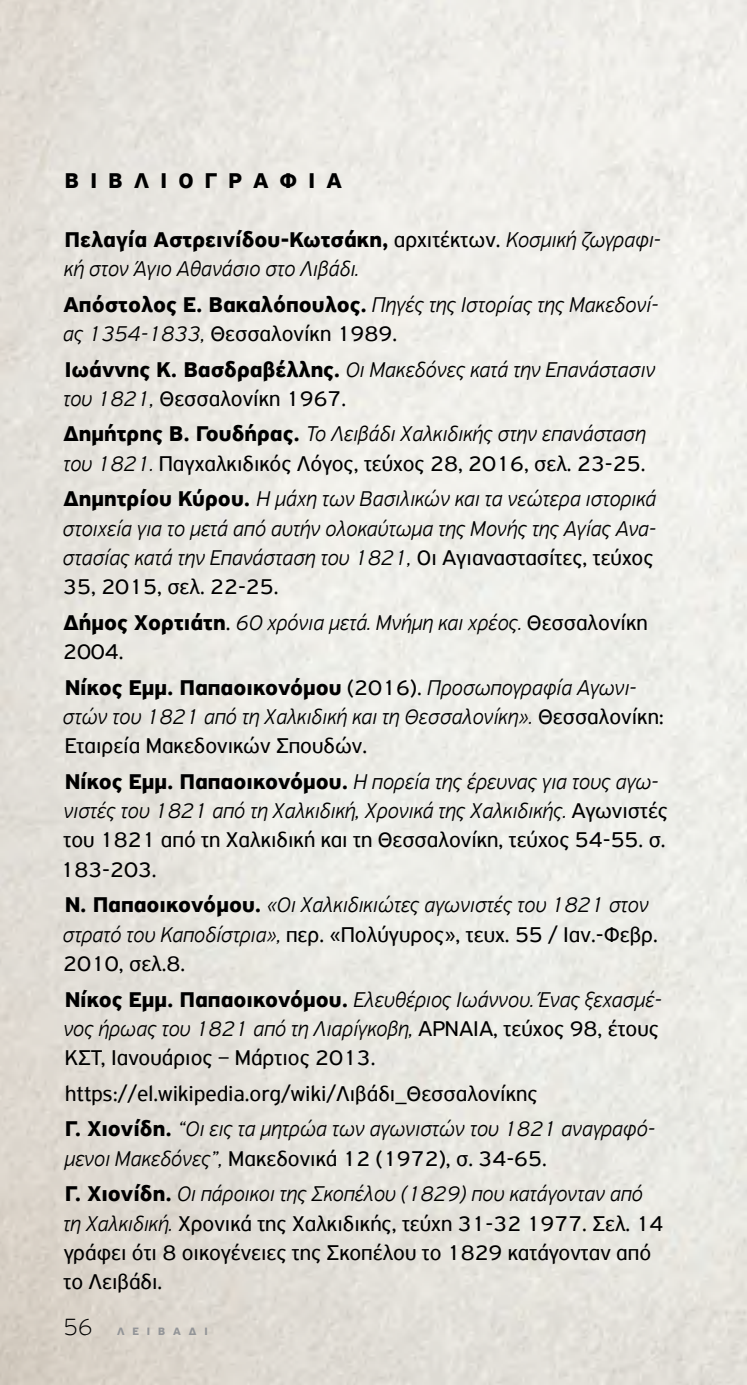
<style>
.page{position:relative;width:747px;height:1385px;background:#fff}
.page>*{position:absolute;margin:0;border:0;box-sizing:border-box;transform-origin:0 0}
.t1{font:italic 300 22.5px/29.2px "PF Highway Sans Pro";color:#000}
.t2{font:22.5px/29.2px "PF Highway Sans Pro";color:#000}
.t3{font:700 22.5px "PF Highway Sans Pro";letter-spacing:.5em;color:#000}
.t4{font:700 11.25px "PF Highway Sans Pro";letter-spacing:.7em;color:#939598}
.s1{font-weight:700;font-style:normal}
.s2{font-weight:400;font-style:normal}
.s3{font-weight:700}
.s4{font-weight:300;font-style:italic}
.s5{font-weight:100;font-size:24.75px;color:#000}
</style>
<div class="page">
<p class="t3" style="left:65px;top:168px;width:261px">ΒΙΒΛΙΟΓΡΑΦΊΑ</p>
<p class="t1" style="left:64px;top:225px;width:598px"><span class="s1">Πελαγία Αστρεινίδου-Κωτσάκη,</span> <span class="s2">αρχιτέκτων.</span> Κοσμική ζωγραφι&shy;κή στον Άγιο Αθανάσιο στο Λιβάδι.</p>
<p class="t1" style="left:63px;top:289px;width:596px"><span class="s1">Απόστολος Ε. Βακαλόπουλος.</span> Πηγές της Ιστορίας της Μακεδονί&shy;ας 1354-1833, <span class="s2">Θεσσαλονίκη 1989.</span></p>
<p class="t1" style="left:63px;top:354px;width:593px"><span class="s1">Ιωάννης Κ. Βασδραβέλλης.</span> Οι Μακεδόνες κατά την Επανάστασιν του 1821, <span class="s2">Θεσσαλονίκη 1967.</span></p>
<p class="t2" style="left:63px;top:419px;width:584px"><span class="s3">Δημήτρης Β. Γουδήρας.</span> <span class="s4">Το Λειβάδι Χαλκιδικής στην επανάσταση του 1821.</span> Παγχαλκιδικός Λόγος, τεύχος 28, 2016, σελ. 23-25.</p>
<p class="t1" style="left:62px;top:484px;width:595px;text-align:justify"><span class="s1">Δημητρίου Κύρου.</span> Η μάχη των Βασιλικών και τα νεώτερα ιστορικά στοιχεία για το μετά από αυτήν ολοκαύτωμα της Μονής της Αγίας Ανα&shy;στασίας κατά την Επανάσταση του 1821, <span class="s2">Οι Αγιαναστασίτες, τεύχος 35, 2015, σελ. 22-25.</span></p>
<p class="t1" style="left:63px;top:607px;width:586px"><span class="s1">Δήμος Χορτιάτη</span><span class="s2">.</span> 60 χρόνια μετά. Μνήμη και χρέος. <span class="s2">Θεσσαλονίκη<br>2004.</span></p>
<p class="t1" style="left:62px;top:672px;width:603px"><span class="s1">Νίκος Εμμ. Παπαοικονόμου</span> <span class="s2">(2016).</span> Προσωπογραφία Αγωνι&shy;στών του 1821 από τη Χαλκιδική και τη Θεσσαλονίκη». <span class="s2">Θεσσαλονίκη:<br>Εταιρεία Μακεδονικών Σπουδών.</span></p>
<p class="t1" style="left:60px;top:766px;width:608px"><span class="s1">Νίκος Εμμ. Παπαοικονόμου.</span> Η πορεία της έρευνας για τους αγω&shy;νιστές του 1821 από τη Χαλκιδική, Χρονικά της Χαλκιδικής. <span class="s2">Αγωνιστές του 1821 από τη Χαλκιδική και τη Θεσσαλονίκη, τεύχος 54-55. σ.<br>183-203.</span></p>
<p class="t1" style="left:62px;top:890px;width:596px"><span class="s1">Ν. Παπαοικονόμου.</span> «Οι Χαλκιδικιώτες αγωνιστές του 1821 στον στρατό του Καποδίστρια», <span class="s2">περ. «Πολύγυρος», τευχ. 55 / Ιαν.-Φεβρ.<br>2010, σελ.8.</span></p>
<p class="t1" style="left:63px;top:984px;width:599px;text-align:justify"><span class="s1">Νίκος Εμμ. Παπαοικονόμου.</span> Ελευθέριος Ιωάννου. Ένας ξεχασμέ&shy;νος ήρωας του 1821 από τη Λιαρίγκοβη, <span class="s2">ΑΡΝΑΙΑ, τεύχος 98, έτους ΚΣΤ, Ιανουάριος – Μάρτιος 2013.</span></p>
<p class="t2" style="left:65px;top:1075px;width:591px;line-height:35.6px">https://el.wikipedia.org/wiki/Λιβάδι_Θεσσαλονίκης<br><span class="s3">Γ. Χιονίδη.</span> <span class="s4">“Οι εις τα μητρώα των αγωνιστών του 1821 αναγραφό-</span></p>
<p class="t1" style="left:64px;top:1140px;width:579px;line-height:35.6px">μενοι Μακεδόνες”, <span class="s2">Μακεδονικά 12 (1972), σ. 34-65.<br></span><span class="s1">Γ. Χιονίδη.</span> Οι πάροικοι της Σκοπέλου (1829) που κατάγονταν από</p>
<p class="t2" style="left:63px;top:1208px;width:601px"><span class="s4">τη Χαλκιδική.</span> Χρονικά της Χαλκιδικής, τεύχη 31-32 1977. Σελ. 14 γράφει ότι 8 οικογένειες της Σκοπέλου το 1829 κατάγονταν από το Λειβάδι.</p>
<p class="t4" style="left:64px;top:1323px;width:146px"><span class="s5">56</span> ΛΕΙΒΆΔΙ</p>
</div>
